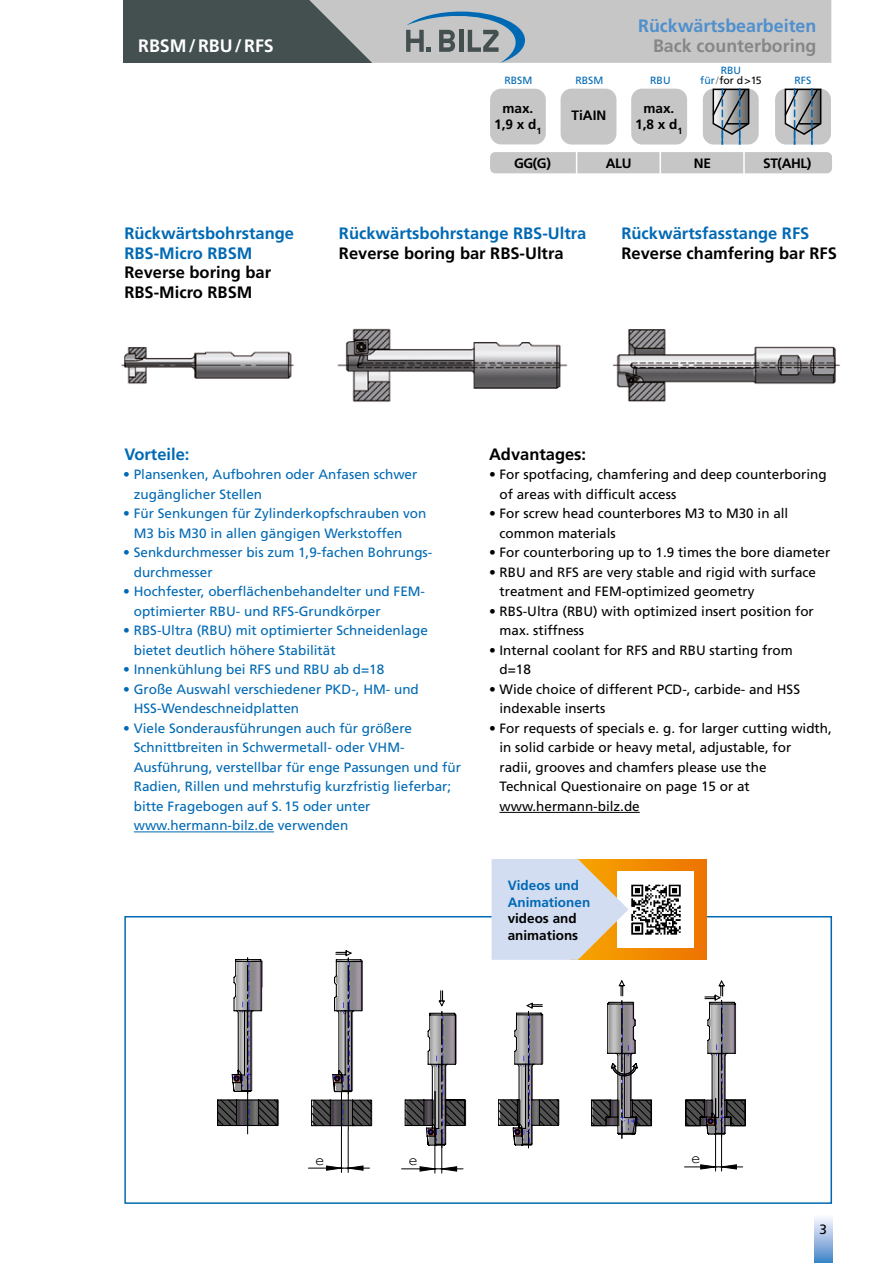
<style>
.page{position:relative;width:893px;height:1263px;background:#fff}
.page>*{position:absolute;margin:0;border:0;box-sizing:border-box;transform-origin:0 0}
.t1{font:700 18px "Frutiger";color:#0069b4}
.t2{font:700 18px "Frutiger";color:#000}
.t3{font:700 18px "Frutiger LT Std";color:#4f8fcd}
.t4{font:700 18px "Frutiger LT Std";color:#878787}
.t5{font:700 18px "Frutiger LT Std";color:#fff}
.t6{font:700 16.5px/19.5px "Frutiger LT Std";color:#0069b4}
.t7{font:700 16.5px/19.5px "Frutiger LT Std";color:#000}
.t8{font:700 16.5px "Frutiger";color:#000}
.t9{font:700 16.5px "Frutiger";color:#0069b4}
.t10{font:15px "Courier";color:#000}
.t11{font:700 14.25px "Frutiger";color:#878787}
.t12{font:700 13.65px/16.4px "Frutiger";color:#000;text-align:center}
.t13{font:13.5px/19.5px "Frutiger LT Std";color:#0069b4}
.t14{font:13.5px "Frutiger";color:#0069b4}
.t15{font:13.5px/19.5px "Frutiger LT Std";color:#000}
.t16{font:13.5px/19.5px "Frutiger";color:#000}
.t17{font:700 13.5px/16.5px "Frutiger LT Std";color:#0069b4}
.t18{font:700 13.5px/16.5px "Frutiger LT Std";color:#000}
.t19{font:10.65px "Frutiger";color:#0069b4}
.t20{font:10.65px "Frutiger";letter-spacing:-.04em;color:#000}
.t21{font:10.5px "Frutiger LT Std";color:#0069b4}
.t22{font:10.5px/10.5px "Frutiger LT Std";color:#000;text-align:center}
.s1{color:#0069b4}
.s2{color:#878787}
.s3{font-weight:700}
</style>
<div class="page">
<img style="left:121px;top:347px;width:173px;height:37px">
<img style="left:337px;top:328px;width:230px;height:74px">
<img style="left:612px;top:329px;width:229px;height:73px">
<hr style="left:247px;top:1091px;width:1px;height:43px;background:#000">
<svg style="left:217px;top:957px;width:62px;height:170px"></svg>
<div style="left:124px;top:916px;width:708px;height:288px;border:2px solid #0069b4"></div>
<div style="left:490px;top:152px;width:342px;height:21px;background:#c6c6c6;border-radius:5px"></div>
<svg style="left:576px;top:152px;width:1px;height:21px"></svg>
<hr style="left:659px;top:151px;width:2px;height:24px;background:#fff">
<hr style="left:743px;top:151px;width:2px;height:24px;background:#fff">
<div style="left:815px;top:1214px;width:17px;height:49px;background:linear-gradient(to bottom,#fffdff,#4282c7)"></div>
<svg style="left:123px;top:0;width:708px;height:145px"></svg>
<div style="left:489px;top:65px;width:352px;height:22px;background:#fff"></div>
<hr style="left:134px;top:831px;width:140px;height:1px;background:#0069b4">
<hr style="left:499px;top:812px;width:141px;height:1px;background:#000">
<svg style="left:308px;top:859px;width:438px;height:314px"></svg>
<img style="left:628px;top:882px;width:55px;height:55px">
<h1 class="t5" style="left:138px;top:35px;width:137px">RBSM/RBU/RFS</h1>
<h1 class="t1" style="left:124px;top:224px;width:187px">Rückwärtsbohrstange</h1>
<h1 class="t2" style="left:124px;top:263px;width:162px">Reverse boring bar</h1>
<p class="t6" style="left:124px;top:224px;width:171px">Rückwärtsbohrstange<br>RBS-Micro RBSM</p>
<p class="t7" style="left:124px;top:263px;width:148px">Reverse boring bar<br>RBS-Micro RBSM</p>
<h1 class="t3" style="left:638px;top:15px;width:180px">Rückwärtsbearbeiten</h1>
<h1 class="t4" style="left:653px;top:35px;width:165px">Back counterboring</h1>
<p class="t11" style="left:659px;top:39px;width:132px">Back counterboring</p>
<p class="t19" style="left:719px;top:64px;width:26px">RBS+</p>
<p class="t21" style="left:504px;top:75px;width:29px">RBSM</p>
<p class="t21" style="left:575px;top:75px;width:29px">RBSM</p>
<p class="t21" style="left:650px;top:75px;width:22px">RBU</p>
<p class="t22" style="left:700px;top:65px;width:63px"><span class="s1">RBU<br>für</span><span class="s2">/</span>for d&gt;15</p>
<p class="t21" style="left:794px;top:75px;width:18px">RFS</p>
<p class="t19" style="left:647px;top:74px;width:26px">RBS+</p>
<p class="t20" style="left:699px;top:75px;width:65px"><span class="s1">für</span> <span class="s2">/</span> for d <span class="s3">&gt;</span>20</p>
<p class="t19" style="left:794px;top:74px;width:19px">RFS</p>
<p class="t19" style="left:503px;top:74px;width:30px">RBSM</p>
<p class="t19" style="left:575px;top:74px;width:30px">RBSM</p>
<p class="t12" style="left:571px;top:107px;width:36px">TiAIN</p>
<p class="t12" style="left:494px;top:100px;width:49px">max.<br>1,9 x d<sub>1</sub></p>
<p class="t12" style="left:635px;top:100px;width:49px">max.<br>1,8 x d<sub>1</sub></p>
<p class="t12" style="left:514px;top:155px;width:38px">GG(G)</p>
<p class="t12" style="left:606px;top:155px;width:27px">ALU</p>
<p class="t12" style="left:694px;top:155px;width:18px">NE</p>
<p class="t12" style="left:763px;top:155px;width:50px">ST(AHL)</p>
<h1 class="t1" style="left:345px;top:224px;width:234px">Rückwärtsbohrstange RBS+</h1>
<h1 class="t2" style="left:345px;top:243px;width:209px">Reverse boring bar RBS+</h1>
<p class="t6" style="left:339px;top:224px;width:249px">Rückwärtsbohrstange RBS-Ultra</p>
<p class="t7" style="left:339px;top:243px;width:226px">Reverse boring bar RBS-Ultra</p>
<p class="t9" style="left:616px;top:224px;width:189px">Rückwärtsfasstange RFS</p>
<p class="t8" style="left:616px;top:243px;width:217px">Reverse chamfering bar RFS</p>
<p class="t6" style="left:621px;top:224px;width:189px">Rückwärtsfasstange RFS</p>
<p class="t7" style="left:621px;top:243px;width:217px">Reverse chamfering bar RFS</p>
<p class="t9" style="left:124px;top:444px;width:67px">Vorteile:</p>
<p class="t14" style="left:124px;top:467px;width:298px"><sup>.</sup> Plansenken, Aufbohren oder Anfasen schwer</p>
<p class="t14" style="left:136px;top:486px;width:130px">zugänglicher Stellen</p>
<p class="t14" style="left:124px;top:506px;width:331px"><sup>.</sup> Für Senkungen für Zylinderkopfschrauben von M3</p>
<p class="t14" style="left:136px;top:525px;width:246px">bis M48 in allen gängigen Werkstoffen</p>
<p class="t14" style="left:124px;top:545px;width:313px"><sup>.</sup> Senkdurchmesser bis zum 1,9-fachen Bohrungs-</p>
<p class="t14" style="left:136px;top:564px;width:80px">durchmesser</p>
<p class="t14" style="left:124px;top:584px;width:305px"><sup>.</sup> Hochfester, oberflächenbehandelter und FEM-</p>
<p class="t14" style="left:136px;top:603px;width:253px">optimierter RBS+- und RFS-Grundkörper</p>
<p class="t14" style="left:124px;top:623px;width:323px"><sup>.</sup> RBS-Micro aus Vollhartmetall mit max. Steifigkeit</p>
<p class="t14" style="left:136px;top:642px;width:136px">durch hohes E-Modul</p>
<p class="t14" style="left:124px;top:662px;width:270px"><sup>.</sup> Innenkühlung bei RFS und RBS+ ab d=20</p>
<p class="t14" style="left:124px;top:681px;width:331px"><sup>.</sup> Große Auswahl verschiedener PKD-, HM- und HSS-</p>
<p class="t14" style="left:136px;top:701px;width:139px">Wendeschneidplatten</p>
<p class="t14" style="left:124px;top:720px;width:292px"><sup>.</sup> Viele Sonderausführungen auch für größere</p>
<p class="t14" style="left:136px;top:740px;width:272px">Schnittbreiten in Schwermetall- oder VHM-</p>
<p class="t14" style="left:136px;top:759px;width:329px">Ausführung, verstellbar für enge Passungen und für</p>
<p class="t14" style="left:136px;top:779px;width:319px">Radien, Rillen und mehrstufig kurzfristig lieferbar;</p>
<p class="t14" style="left:136px;top:798px;width:240px">bitte Fragebogen auf S. 15 oder unter</p>
<p class="t14" style="left:136px;top:818px;width:216px">www.hermann-bilz.de verwenden</p>
<p class="t13" style="left:134px;top:465px;width:285px;text-indent:-11px">• Plansenken, Aufbohren oder Anfasen schwer zugänglicher Stellen</p>
<p class="t13" style="left:134px;top:504px;width:294px;text-indent:-11px">• Für Senkungen für Zylinderkopfschrauben von<br>M3 bis M30 in allen gängigen Werkstoffen</p>
<p class="t13" style="left:134px;top:543px;width:300px;text-indent:-11px">• Senkdurchmesser bis zum 1,9-fachen Bohrungs&shy;durchmesser</p>
<p class="t13" style="left:134px;top:582px;width:293px;text-indent:-11px">• Hochfester, oberflächenbehandelter und FEM&shy;optimierter RBU- und RFS-Grundkörper</p>
<p class="t13" style="left:134px;top:621px;width:296px;text-indent:-11px">• RBS-Ultra (RBU) mit optimierter Schneidenlage bietet deutlich höhere Stabilität</p>
<p class="t13" style="left:123px;top:660px;width:262px">• Innenkühlung bei RFS und RBU ab d=18</p>
<p class="t13" style="left:134px;top:679px;width:287px;text-indent:-11px">• Große Auswahl verschiedener PKD-, HM- und<br>HSS-Wendeschneidplatten</p>
<p class="t13" style="left:134px;top:718px;width:329px;text-indent:-11px">• Viele Sonderausführungen auch für größere Schnittbreiten in Schwermetall- oder VHM-Ausführung, verstellbar für enge Passungen und für Radien, Rillen und mehrstufig kurzfristig lieferbar; bitte Fragebogen auf S. 15 oder unter www.hermann-bilz.de verwenden</p>
<p class="t8" style="left:489px;top:444px;width:99px">Advantages:</p>
<p class="t16" style="left:489px;top:465px;width:341px"><sup>.</sup> For spotfacing, chamfering and deep counterboring</p>
<p class="t16" style="left:489px;top:504px;width:303px"><sup>.</sup> For screw head counterbores M3 to M48 in all</p>
<p class="t16" style="left:489px;top:543px;width:345px"><sup>.</sup> For counterboring up to 1.9 times the bore diameter <sup>.</sup> RBS+ and RFS are very stable and rigid with surface</p>
<p class="t16" style="left:489px;top:601px;width:334px"><sup>.</sup> Large E-modulus of s lid-carbide RBS-Micro ensu e</p>
<p class="t16" style="left:545px;top:621px;width:41px">ability</p>
<p class="t16" style="left:489px;top:640px;width:313px"><sup>.</sup> Internal coolant for RFS and RBS+ starting from</p>
<p class="t16" style="left:517px;top:660px;width:17px">20</p>
<p class="t16" style="left:489px;top:679px;width:319px"><sup>.</sup> Wide choice of different PCD-, carbide- and HSS-</p>
<p class="t16" style="left:489px;top:718px;width:346px"><sup>.</sup> For requests of specials e. g. for larger cutting width,</p>
<p class="t16" style="left:525px;top:757px;width:266px">uses, grooves and chamfers plea us the</p>
<p class="t15" style="left:499px;top:465px;width:329px;text-indent:-11px">• For spotfacing, chamfering and deep counterboring of areas with difficult access</p>
<p class="t15" style="left:499px;top:504px;width:290px;text-indent:-11px">• For screw head counterbores M3 to M30 in all common materials</p>
<p class="t15" style="left:489px;top:543px;width:343px">• For counterboring up to 1.9 times the bore diameter</p>
<p class="t15" style="left:499px;top:563px;width:318px;text-indent:-11px">• RBU and RFS are very stable and rigid with surface treatment and FEM-optimized geometry</p>
<p class="t15" style="left:499px;top:602px;width:316px;text-indent:-11px">• RBS-Ultra (RBU) with optimized insert position for max. stiffness</p>
<p class="t15" style="left:499px;top:641px;width:295px;text-indent:-11px">• Internal coolant for RFS and RBU starting from d=18</p>
<p class="t15" style="left:499px;top:679px;width:302px;text-indent:-11px">• Wide choice of different PCD-, carbide- and HSS indexable inserts</p>
<p class="t15" style="left:499px;top:718px;width:334px;text-indent:-11px">• For requests of specials e. g. for larger cutting width, in solid carbide or heavy metal, adjustable, for<br>radii, grooves and chamfers please use the<br>Technical Questionaire on page 15 or at www.hermann-bilz.de</p>
<p class="t17" style="left:508px;top:877px;width:84px">Videos und<br>Animationen</p>
<p class="t18" style="left:508px;top:910px;width:72px">videos and animations</p>
<p class="t10" style="left:315px;top:1152px;width:10px">e</p>
<p class="t10" style="left:408px;top:1153px;width:10px">e</p>
<p class="t10" style="left:691px;top:1150px;width:10px">e</p>
<p class="t15" style="left:819px;top:1219px;width:9px">3</p>
</div>
